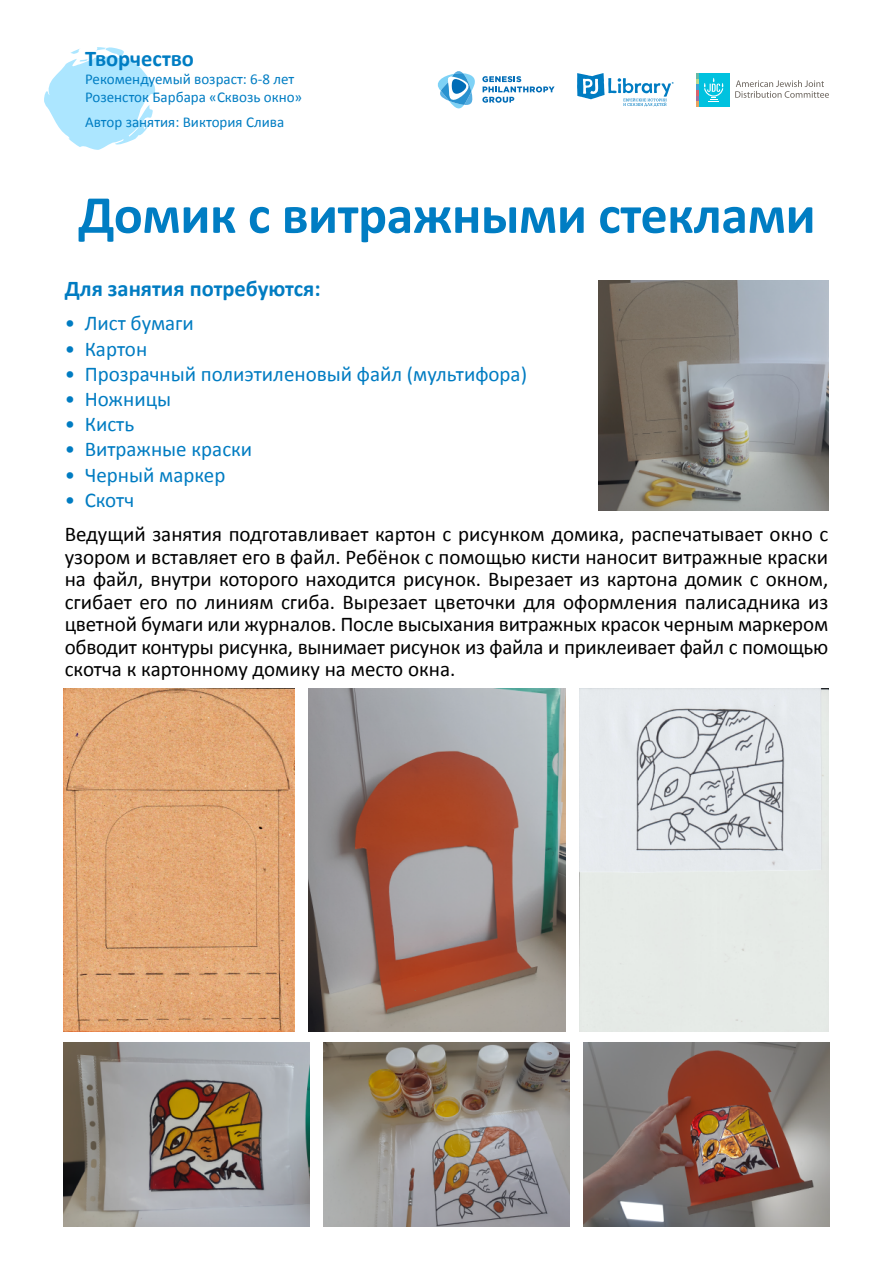
<style>
.page{position:relative;width:893px;height:1263px;background:#fff}
.page>*{position:absolute;margin:0;border:0;box-sizing:border-box;transform-origin:0 0}
.t1{font:700 54px "Calibri";letter-spacing:-.01em;color:#007dc3}
.t2{font:700 22.5px "Calibri";color:#007cc2}
.t3{font:700 22.5px "Calibri";color:#007dc3}
.t4{font:21px/22.5px "Calibri";letter-spacing:-.005em;color:#000;text-align:justify}
.t5{font:21px "Calibri";color:#007cc2}
.t6{font:15px/18px "Calibri";color:#007dc3}
</style>
<div class="page">
<svg style="left:44px;top:47px;width:112px;height:103px"></svg>
<div style="left:698px;top:73px;width:31px;height:33px;background:#00c2df"></div>
<svg style="left:704px;top:78px;width:19px;height:24px"></svg>
<svg style="left:696px;top:73px;width:2px;height:33px"></svg>
<svg style="left:735px;top:80px;width:94px;height:18px"></svg>
<svg style="left:437px;top:71px;width:118px;height:38px"></svg>
<svg style="left:577px;top:73px;width:97px;height:33px"></svg>
<img style="left:599px;top:281px;width:229px;height:229px">
<img style="left:63px;top:688px;width:231px;height:343px">
<img style="left:308px;top:688px;width:257px;height:343px">
<img style="left:579px;top:688px;width:249px;height:343px">
<img style="left:324px;top:1042px;width:245px;height:185px">
<img style="left:64px;top:1042px;width:246px;height:185px">
<img style="left:583px;top:1042px;width:246px;height:185px">
<p class="t3" style="left:85px;top:44px;width:110px">Творчество</p>
<p class="t6" style="left:85px;top:70px;width:219px">Рекомендуемый возраст: 6-8 лет<br>Розенсток Барбара «Сквозь окно»</p>
<p class="t6" style="left:85px;top:113px;width:201px">Автор занятия: Виктория Слива</p>
<h1 class="t1" style="left:78px;top:180px;width:739px">Домик с витражными стеклами</h1>
<p class="t2" style="left:65px;top:274px;width:257px">Для занятия потребуются:</p>
<p class="t5" style="left:65px;top:310px;width:131px">• Лист бумаги</p>
<p class="t5" style="left:65px;top:335px;width:84px">• Картон</p>
<p class="t5" style="left:65px;top:360px;width:464px">• Прозрачный полиэтиленовый файл (мультифора)</p>
<p class="t5" style="left:65px;top:386px;width:108px">• Ножницы</p>
<p class="t5" style="left:65px;top:411px;width:71px">• Кисть</p>
<p class="t5" style="left:65px;top:436px;width:189px">• Витражные краски</p>
<p class="t5" style="left:65px;top:461px;width:162px">• Черный маркер</p>
<p class="t5" style="left:65px;top:486px;width:71px">• Скотч</p>
<p class="t4" style="left:65px;top:523px;width:765px">Ведущий занятия подготавливает картон с рисунком домика, распечатывает окно с узором и вставляет его в файл. Ребёнок с помощью кисти наносит витражные краски на файл, внутри которого находится рисунок. Вырезает из картона домик с окном, сгибает его по линиям сгиба. Вырезает цветочки для оформления палисадника из цветной бумаги или журналов. После высыхания витражных красок черным маркером обводит контуры рисунка, вынимает рисунок из файла и приклеивает файл с помощью скотча к картонному домику на место окна.</p>
</div>
